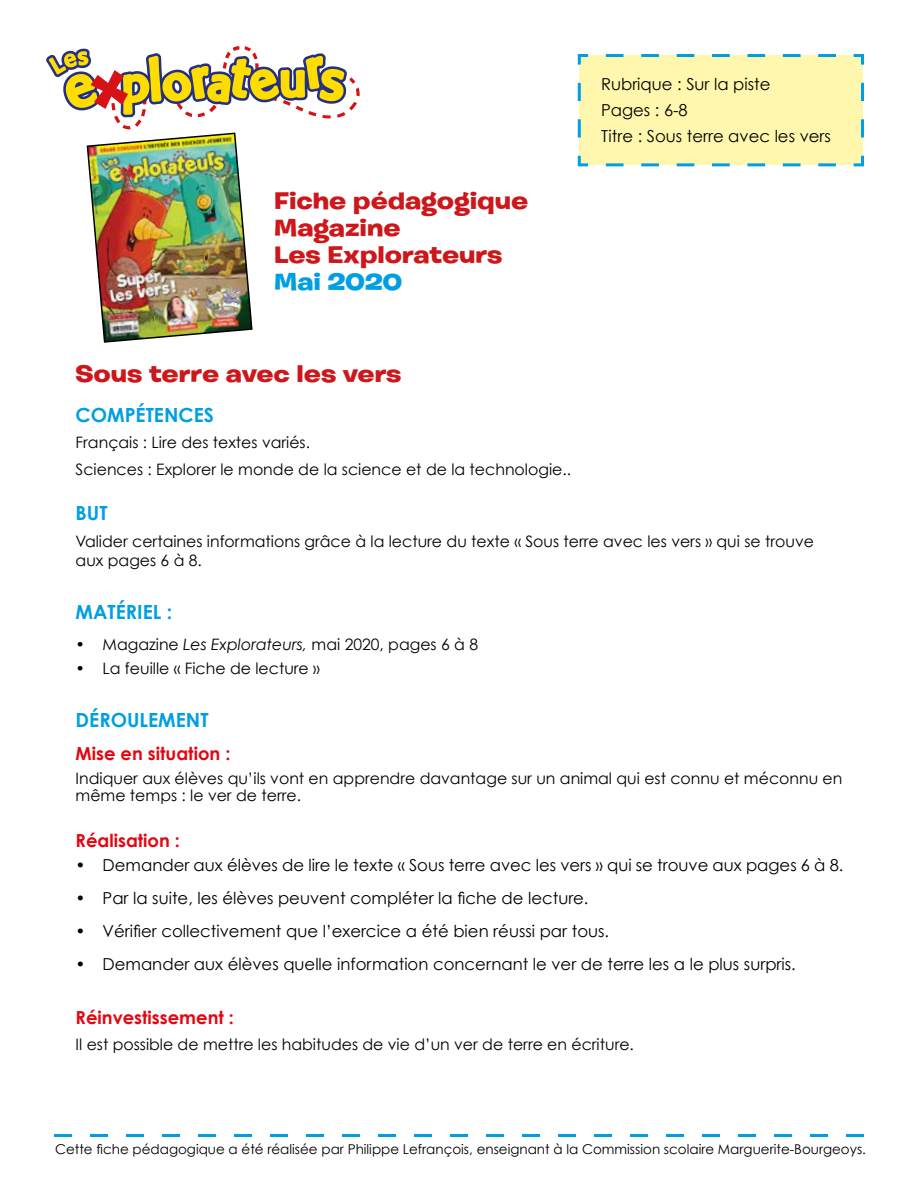
<style>
.page{position:relative;width:918px;height:1188px;background:#fff}
.page>*{position:absolute;margin:0;border:0;box-sizing:border-box;transform-origin:0 0}
.t1{font:700 24px/27px "Burbank Big Wide";color:#cd171a}
.t2{font:700 24px "Burbank Big Wide";letter-spacing:-.005em;color:#009fe3}
.t3{font:700 19.5px "Century Gothic";color:#009fe3}
.t4{font:700 18px "Century Gothic";color:#e30613}
.t5{font:16.5px/26.2px "Century Gothic";color:#000}
.t6{font:15.75px/26.2px "Century Gothic";color:#000}
.t7{font:13.5px "Century Gothic";color:#000}
.s1{font-style:italic}
</style>
<div class="page">
<img style="left:46px;top:46px;width:314px;height:297px">
<div style="left:577px;top:54px;width:287px;height:113px;background:#fff7ae"></div>
<svg style="left:54px;top:1134px;width:810px;height:3px"></svg>
<h1 class="t1" style="left:274px;top:187px;width:256px">Fiche pédagogique<br>Magazine<br>Les Explorateurs</h1>
<h1 class="t2" style="left:274px;top:267px;width:129px">Mai 2020</h1>
<p class="t5" style="left:601px;top:70px;width:231px">Rubrique : Sur la piste<br>Pages : 6-8<br>Titre : Sous terre avec les vers</p>
<h1 class="t1" style="left:76px;top:361px;width:327px">Sous terre avec les vers</h1>
<p class="t3" style="left:76px;top:403px;width:140px">COMPÉTENCES</p>
<p class="t6" style="left:76px;top:429px;width:497px">Français : Lire des textes variés.<br>Sciences : Explorer le monde de la science et de la technologie..</p>
<p class="t3" style="left:76px;top:501px;width:33px">BUT</p>
<p class="t6" style="left:76px;top:531px;width:740px;line-height:19.5px">Valider certaines informations grâce à la lecture du texte « Sous terre avec les vers » qui se trouve aux pages 6 à 8.</p>
<p class="t3" style="left:76px;top:600px;width:98px">MATÉRIEL :</p>
<p class="t6" style="left:76px;top:631px;width:404px">• Magazine <span class="s1">Les Explorateurs,</span> mai 2020, pages 6 à 8</p>
<p class="t6" style="left:76px;top:655px;width:246px">• La feuille « Fiche de lecture »</p>
<p class="t3" style="left:76px;top:707px;width:134px">DÉROULEMENT</p>
<p class="t4" style="left:76px;top:742px;width:156px">Mise en situation :</p>
<p class="t6" style="left:76px;top:769px;width:768px;line-height:17.2px">Indiquer aux élèves qu’ils vont en apprendre davantage sur un animal qui est connu et méconnu en même temps : le ver de terre.</p>
<p class="t4" style="left:76px;top:829px;width:106px">Réalisation :</p>
<p class="t5" style="left:76px;top:852px;width:769px">• Demander aux élèves de lire le texte « Sous terre avec les vers » qui se trouve aux pages 6 à 8.</p>
<p class="t5" style="left:76px;top:885px;width:514px">• Par la suite, les élèves peuvent compléter la fiche de lecture.</p>
<p class="t5" style="left:76px;top:918px;width:535px">• Vérifier collectivement que l’exercice a été bien réussi par tous.</p>
<p class="t5" style="left:76px;top:951px;width:722px">• Demander aux élèves quelle information concernant le ver de terre les a le plus surpris.</p>
<p class="t4" style="left:76px;top:1006px;width:160px">Réinvestissement :</p>
<p class="t6" style="left:76px;top:1031px;width:560px">Il est possible de mettre les habitudes de vie d’un ver de terre en écriture.</p>
<p class="t7" style="left:55px;top:1141px;width:812px">Cette fiche pédagogique a été réalisée par Philippe Lefrançois, enseignant à la Commission scolaire Marguerite-Bourgeoys.</p>
</div>
